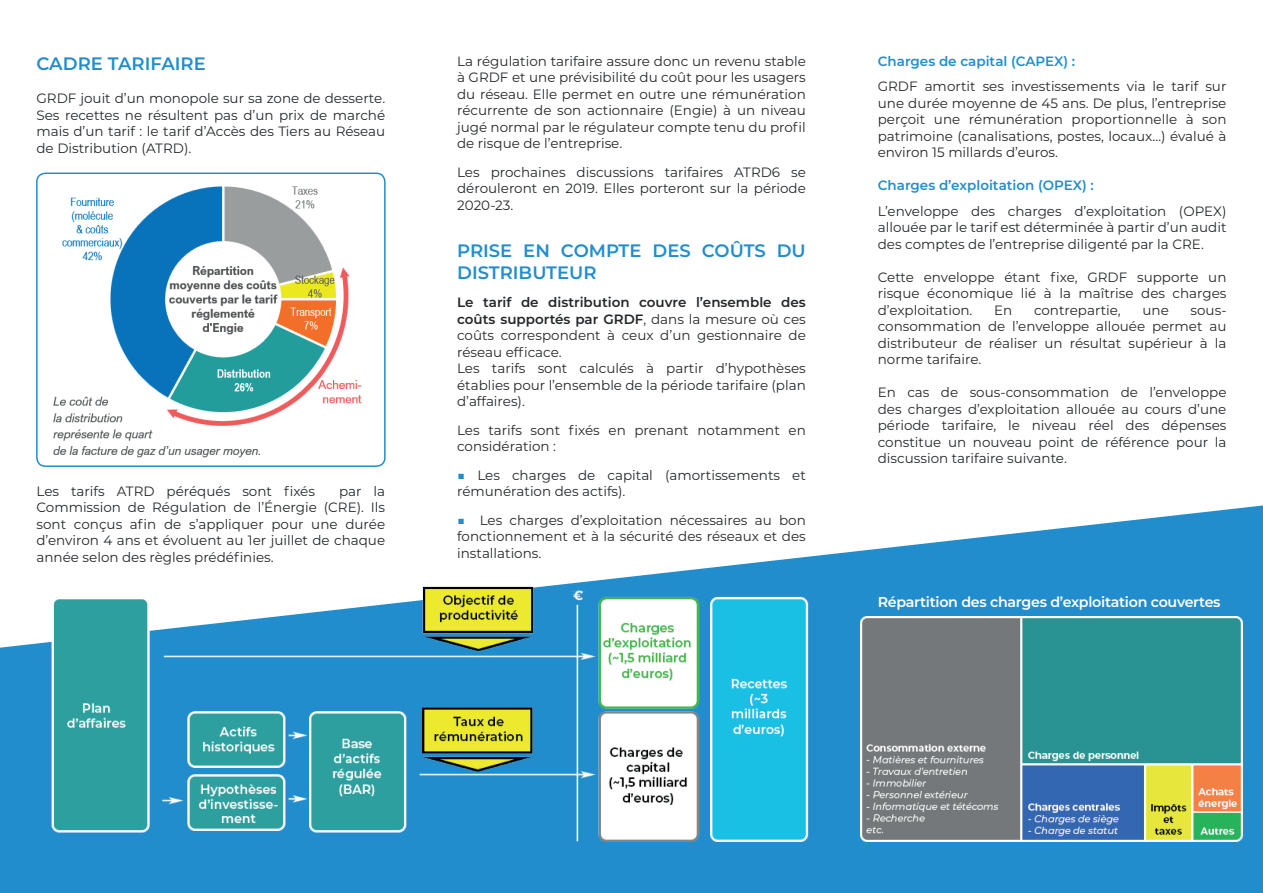
<style>
.page{position:relative;width:1263px;height:893px;background:#fff}
.page>*{position:absolute;margin:0;border:0;box-sizing:border-box;transform-origin:0 0}
.t1{font:600 18px/21.6px "Montserrat";color:#228dcd}
.t2{font:600 14.25px "Montserrat";letter-spacing:-.02em;color:#fff}
.t3{font:13.5px/16.5px "Montserrat";color:#24272a;text-align:justify}
.t4{font:600 13.5px "Montserrat";color:#228dcd}
.s1{font-weight:600}
.s2{color:#228dcd}
</style>
<div class="page">
<svg style="left:0;top:505px;width:1263px;height:388px;fill:#228dcd"></svg>
<img style="left:861px;top:617px;width:382px;height:225px">
<img style="left:37px;top:173px;width:348px;height:293px">
<div style="left:36px;top:173px;width:350px;height:294px;border:2px solid #228dcd;border-radius:9px"></div>
<img style="left:50px;top:568px;width:765px;height:273px">
<h1 class="t1" style="left:36px;top:52px;width:171px">CADRE TARIFAIRE</h1>
<p class="t3" style="left:36px;top:90px;width:350px">GRDF jouit d’un monopole sur sa zone de desserte.<br>Ses recettes ne résultent pas d’un prix de marché mais d’un tarif : le tarif d’Accès des Tiers au Réseau de Distribution (ATRD).</p>
<p class="t3" style="left:36px;top:482px;width:280px">Les tarifs ATRD péréqués sont fixés</p>
<p class="t3" style="left:36px;top:482px;width:350px;text-indent:303px">par la Commission de Régulation de l’Énergie (CRE). Ils sont conçus afin de s’appliquer pour une durée d’environ 4 ans et évoluent au 1er juillet de chaque année selon des règles prédéfinies.</p>
<p class="t3" style="left:457px;top:52px;width:350px">La régulation tarifaire assure donc un revenu stable à GRDF et une prévisibilité du coût pour les usagers du réseau. Elle permet en outre une rémunération récurrente de son actionnaire (Engie) à un niveau jugé normal par le régulateur compte tenu du profil de risque de l’entreprise.</p>
<p class="t3" style="left:457px;top:163px;width:350px">Les prochaines discussions tarifaires ATRD6 se dérouleront en 2019. Elles porteront sur la période 2020-23.</p>
<h1 class="t1" style="left:457px;top:239px;width:350px">PRISE EN COMPTE DES COÛTS DU<br>DISTRIBUTEUR</h1>
<p class="t3" style="left:457px;top:294px;width:350px;text-align:left"><span class="s1">Le tarif de distribution couvre l’ensemble des coûts supportés par GRDF</span>, dans la mesure où ces coûts correspondent à ceux d’un gestionnaire de réseau efficace.<br>Les tarifs sont calculés à partir d’hypothèses établies pour l’ensemble de la période tarifaire (plan d’affaires).</p>
<p class="t3" style="left:457px;top:421px;width:350px">Les tarifs sont fixés en prenant notamment en considération :</p>
<p class="t3" style="left:457px;top:466px;width:350px"><span class="s2">■</span> Les charges de capital (amortissements et rémunération des actifs).</p>
<p class="t3" style="left:457px;top:511px;width:350px"><span class="s2">■</span> Les charges d’exploitation nécessaires au bon fonctionnement et à la sécurité des réseaux et des installations.</p>
<p class="t4" style="left:878px;top:51px;width:199px">Charges de capital (CAPEX) :</p>
<p class="t3" style="left:878px;top:78px;width:350px">GRDF amortit ses investissements via le tarif sur une durée moyenne de 45 ans. De plus, l’entreprise perçoit une rémunération proportionnelle à son patrimoine (canalisations, postes, locaux…) évalué à environ 15 millards d’euros.</p>
<p class="t4" style="left:878px;top:176px;width:218px">Charges d’exploitation (OPEX) :</p>
<p class="t3" style="left:878px;top:202px;width:350px">L’enveloppe des charges d’exploitation (OPEX) allouée par le tarif est déterminée à partir d’un audit des comptes de l’entreprise diligenté par la CRE.</p>
<p class="t3" style="left:878px;top:268px;width:350px">Cette enveloppe étant fixe, GRDF supporte un risque économique lié à la maîtrise des charges d’exploitation.</p>
<p class="t3" style="left:994px;top:301px;width:20px">En</p>
<p class="t3" style="left:1034px;top:301px;width:88px">contrepartie,</p>
<p class="t3" style="left:1142px;top:301px;width:28px">une</p>
<p class="t3" style="left:878px;top:301px;width:350px;text-indent:313px">sous&shy;consommation de l’enveloppe allouée permet au distributeur de réaliser un résultat supérieur à la norme tarifaire.</p>
<p class="t3" style="left:878px;top:384px;width:350px">En cas de sous-consommation de l’enveloppe des charges d’exploitation allouée au cours d’une période tarifaire, le niveau réel des dépenses constitue un nouveau point de référence pour la discussion tarifaire suivante.</p>
<p class="t2" style="left:878px;top:592px;width:344px">Répartition des charges d’exploitation couvertes</p>
</div>
